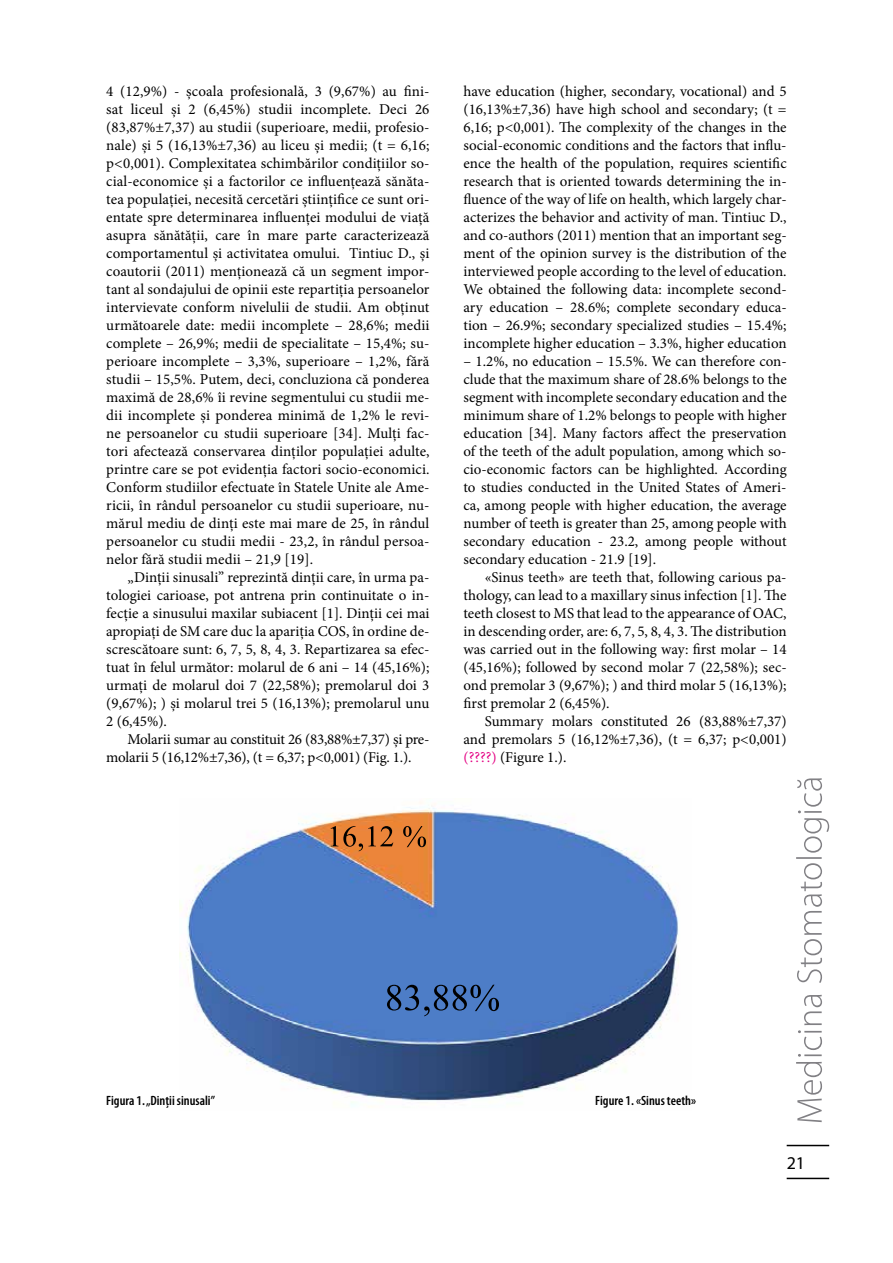
<style>
.page{position:relative;width:893px;height:1263px;background:#fff}
.page>*{position:absolute;margin:0;border:0;box-sizing:border-box;transform-origin:0 0}
.t1{font:18px "Myriad Pro";color:#000}
.t2{font:15px/18px "Minion Pro";color:#000;text-align:justify}
.t3{font:600 condensed 13.5px "Myriad Pro";color:#000}
.s1{font-style:italic}
.s2{color:#e40083}
</style>
<div class="page">
<hr style="left:787px;top:1178px;width:42px;height:1px;background:#000">
<hr style="left:787px;top:1145px;width:42px;height:1px;background:#000">
<svg style="left:796px;top:778px;width:33px;height:344px"></svg>
<img style="left:180px;top:802px;width:499px;height:305px">
<svg style="left:387px;top:985px;width:112px;height:31px;background:#3c619b"></svg>
<svg style="left:331px;top:826px;width:95px;height:25px;background:#c26e30"></svg>
<p class="t2" style="left:106px;top:82px;width:325px">4 (12,9%) - școala profesională, 3 (9,67%) au fini&shy;sat liceul și 2 (6,45%) studii incomplete. Deci 26 (83,87%±7,37) au studii (superioare, medii, profesio&shy;nale) și 5 (16,13%±7,36) au liceu și medii; (t = 6,16; p<span class="s1">&lt;</span>0,001). Complexitatea schimbărilor condiţiilor so&shy;cial-economice şi a factorilor ce influenţează sănăta&shy;tea populaţiei, necesită cercetări ştiinţifice ce sunt ori&shy;entate spre determinarea influenţei modului de viaţă asupra sănătăţii, care în mare parte caracterizează comportamentul şi activitatea omului. Tintiuc D., şi coautorii (2011) menţionează că un segment impor&shy;tant al sondajului de opinii este repartiţia persoanelor intervievate conform nivelulii de studii. Am obţinut următoarele date: medii incomplete – 28,6%; medii complete – 26,9%; medii de specialitate – 15,4%; su&shy;perioare incomplete – 3,3%, superioare – 1,2%, fără studii – 15,5%. Putem, deci, concluziona că ponderea maximă de 28,6% îi revine segmentului cu studii me&shy;dii incomplete şi ponderea minimă de 1,2% le revi&shy;ne persoanelor cu studii superioare [34]. Mulți fac&shy;tori afectează conservarea dinților populației adulte, printre care se pot evidenția factori socio-economici.<br>Conform studiilor efectuate în Statele Unite ale Ame&shy;ricii, în rândul persoanelor cu studii superioare, nu&shy;mărul mediu de dinți este mai mare de 25, în rândul persoanelor cu studii medii - 23,2, în rândul persoa&shy;nelor fără studii medii – 21,9 [19].</p>
<p class="t2" style="left:106px;top:568px;width:325px;text-indent:21px">„Dinții sinusali” reprezintă dinții care, în urma pa&shy;tologiei carioase, pot antrena prin continuitate o in&shy;fecție a sinusului maxilar subiacent [1]. Dinţii cei mai apropiaţi de SM care duc la apariția COS, în ordine de&shy;screscătoare sunt: 6, 7, 5, 8, 4, 3. Repartizarea sa efec&shy;tuat în felul următor: molarul de 6 ani – 14 (45,16%); urmați de molarul doi 7 (22,58%); premolarul doi 3 (9,67%); ) și molarul trei 5 (16,13%); premolarul unu 2 (6,45%).</p>
<p class="t2" style="left:106px;top:730px;width:325px;text-indent:21px">Molarii sumar au constituit 26 (83,88%±7,37) și pre&shy;molarii 5 (16,12%±7,36), (t = 6,37; p<span class="s1">&lt;</span>0,001) (Fig. 1.).</p>
<p class="t2" style="left:463px;top:82px;width:325px">have education (higher, secondary, vocational) and 5 (16,13%±7,36) have high school and secondary; (t = 6,16; p<span class="s1">&lt;</span>0,001). The complexity of the changes in the social-economic conditions and the factors that influ&shy;ence the health of the population, requires scientific research that is oriented towards determining the in&shy;fluence of the way of life on health, which largely char&shy;acterizes the behavior and activity of man. Tintiuc D., and co-authors (2011) mention that an important seg&shy;ment of the opinion survey is the distribution of the interviewed people according to the level of education.<br>We obtained the following data: incomplete second&shy;ary education – 28.6%; complete secondary educa&shy;tion – 26.9%; secondary specialized studies – 15.4%; incomplete higher education – 3.3%, higher education</p>
<p class="t2" style="left:463px;top:352px;width:325px">– 1.2%, no education – 15.5%. We can therefore con&shy;clude that the maximum share of 28.6% belongs to the segment with incomplete secondary education and the minimum share of 1.2% belongs to people with higher education [34]. Many factors affect the preservation of the teeth of the adult population, among which so&shy;cio-economic factors can be highlighted. According to studies conducted in the United States of Ameri&shy;ca, among people with higher education, the average number of teeth is greater than 25, among people with secondary education - 23.2, among people without secondary education - 21.9 [19].</p>
<p class="t2" style="left:463px;top:568px;width:325px;text-indent:21px">«Sinus teeth» are teeth that, following carious pa&shy;thology, can lead to a maxillary sinus infection [1]. The teeth closest to MS that lead to the appearance of OAC, in descending order, are: 6, 7, 5, 8, 4, 3. The distribution was carried out in the following way: first molar – 14 (45,16%); followed by second molar 7 (22,58%); sec&shy;ond premolar 3 (9,67%); ) and third molar 5 (16,13%); first premolar 2 (6,45%).</p>
<p class="t2" style="left:463px;top:712px;width:325px;text-indent:21px">Summary molars constituted 26 (83,88%±7,37) and premolars 5 (16,12%±7,36), (t = 6,37; p<span class="s1">&lt;</span>0,001) <span class="s2">(????)</span> (Figure 1.).</p>
<p class="t3" style="left:106px;top:1093px;width:110px">Figura 1. „Dinții sinusali”</p>
<p class="t3" style="left:595px;top:1093px;width:102px">Figure 1. «Sinus teeth»</p>
<p class="t1" style="left:787px;top:1151px;width:20px">21</p>
</div>
